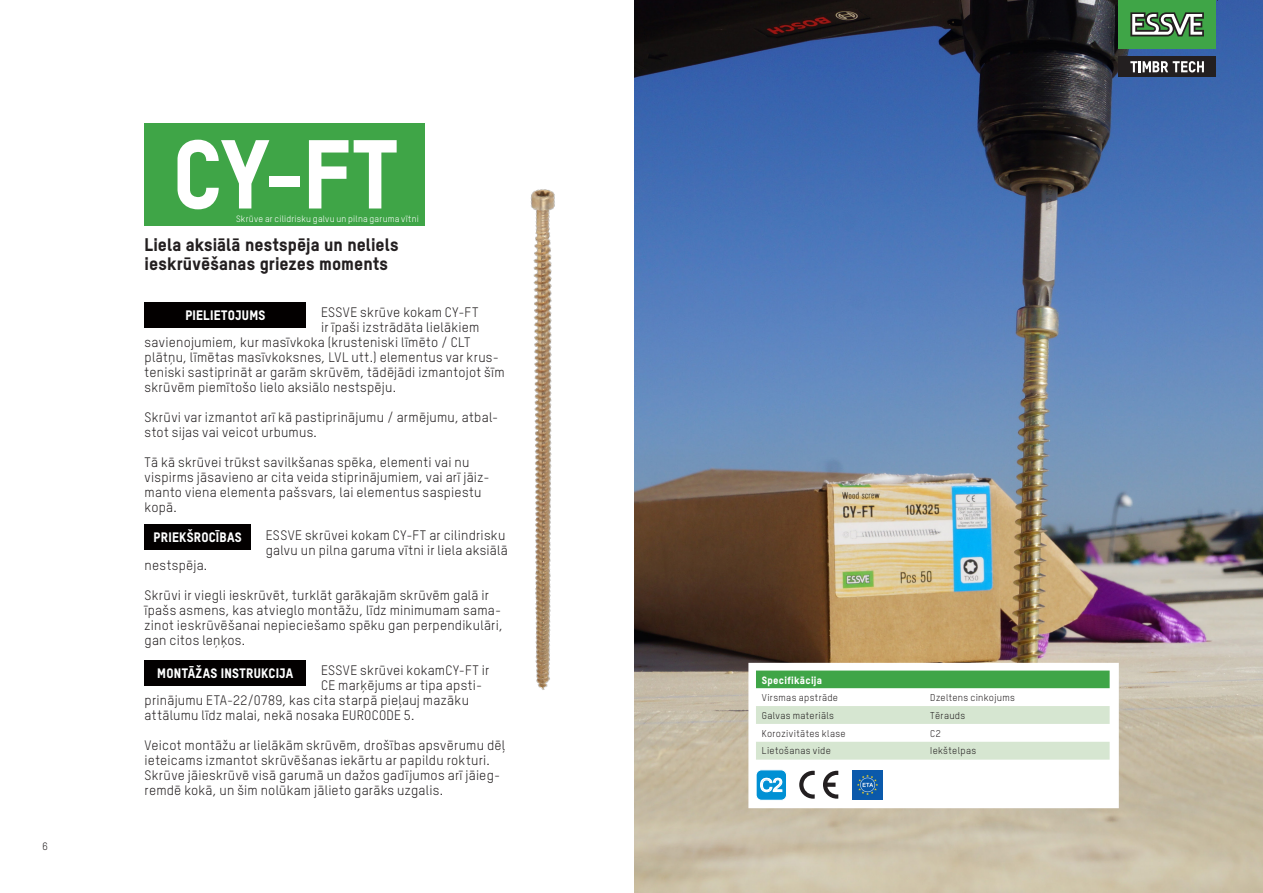
<style>
.page{position:relative;width:1263px;height:893px;background:#fff}
.page>*{position:absolute;margin:0;border:0;box-sizing:border-box;transform-origin:0 0}
.RUBR{font:800 96px "TSTAR";color:#fff}
.Ingress{font:800 18px/19.5px "TSTAR";letter-spacing:.005em;color:#231f20}
.t1{font:18px "Microsoft Sans Serif";color:#fff}
.Bröd_första_raden{font:13.5px/15px "TSTAR";letter-spacing:.02em;color:#231f20}
.Bröd_första_raden-2{font:800 13.5px "TSTAR";letter-spacing:.02em;color:#fff}
.Tabellrubrik{font:800 10.5px "TSTAR";letter-spacing:.025em;color:#fff}
.t2{font:10.5px "TSTAR";color:#231f20}
.Tabellrad{font:9.75px "TSTAR";letter-spacing:.035em;color:#231f20}
.Tabellrubrik-2{font:9px "TSTAR";letter-spacing:.025em;color:#fff}
</style>
<div class="page">
<img style="left:634px;top:0;width:629px;height:893px">
<div style="left:145px;top:302px;width:161px;height:25px;background:#030000"></div>
<div style="left:145px;top:524px;width:106px;height:26px;background:#030000"></div>
<div style="left:145px;top:660px;width:161px;height:26px;background:#030000"></div>
<div style="left:145px;top:123px;width:280px;height:102px;background:#3fa547"></div>
<div style="left:752px;top:667px;width:363px;height:137px;background:#fff"></div>
<div style="left:757px;top:672px;width:353px;height:16px;background:#3fa547"></div>
<svg style="left:757px;top:706px;width:353px;height:54px"></svg>
<div style="left:748px;top:663px;width:371px;height:145px;border:8px solid #fff"></div>
<svg style="left:823px;top:771px;width:15px;height:28px"></svg>
<svg style="left:799px;top:771px;width:16px;height:28px"></svg>
<div style="left:756px;top:770px;width:30px;height:30px;background:#0090d4;border-radius:5px"></div>
<div style="left:755px;top:769px;width:32px;height:32px;border:1px solid #fff;border-radius:5px"></div>
<svg style="left:760px;top:777px;width:23px;height:16px"></svg>
<img style="left:382px;top:156px;width:314px;height:565px">
<img style="left:852px;top:770px;width:30px;height:30px">
<div style="left:1118px;top:0;width:98px;height:49px;background:#3fa547"></div>
<svg style="left:1130px;top:12px;width:74px;height:24px"></svg>
<div style="left:1118px;top:57px;width:98px;height:20px;background:#231f20"></div>
<svg style="left:1130px;top:61px;width:74px;height:11px"></svg>
<p class="t2" style="left:43px;top:840px;width:7px">6</p>
<p class="RUBR" style="left:172px;top:115px;width:226px">CY-FT</p>
<p class="Ingress" style="left:145px;top:234px;width:255px">Liela aksiālā nestspēja un neliels ieskrūvēšanas griezes moments</p>
<p class="Tabellrubrik-2" style="left:236px;top:213px;width:184px">Skrūve ar cilidrisku galvu un pilna garuma vītni</p>
<p class="Bröd_första_raden" style="left:321px;top:304px;width:159px">ESSVE skrūve kokam CY-FT</p>
<p class="Bröd_första_raden" style="left:321px;top:319px;width:160px">ir īpaši izstrādāta lielākiem</p>
<p class="Bröd_första_raden" style="left:145px;top:334px;width:327px">savienojumiem, kur masīvkoka (krusteniski līmēto / CLT</p>
<p class="Bröd_första_raden" style="left:145px;top:349px;width:356px">plātņu, līmētas masīvkoksnes, LVL utt.) elementus var krus-</p>
<p class="Bröd_första_raden" style="left:145px;top:364px;width:362px">teniski sastiprināt ar garām skrūvēm, tādējādi izmantojot šīm</p>
<p class="Bröd_första_raden" style="left:145px;top:379px;width:253px">skrūvēm piemītošo lielo aksiālo nestspēju.</p>
<p class="Bröd_första_raden" style="left:145px;top:409px;width:355px">Skrūvi var izmantot arī kā pastiprinājumu / armējumu, atbal&shy;stot sijas vai veicot urbumus.</p>
<p class="Bröd_första_raden" style="left:145px;top:454px;width:346px">Tā kā skrūvei trūkst savilkšanas spēka, elementi vai nu vispirms jāsavieno ar cita veida stiprinājumiem, vai arī jāiz&shy;manto viena elementa pašsvars, lai elementus saspiestu kopā.</p>
<p class="Bröd_första_raden" style="left:266px;top:528px;width:244px">ESSVE skrūvei kokam CY-FT ar cilindrisku galvu un pilna garuma vītni ir liela aksiālā</p>
<p class="Bröd_första_raden" style="left:145px;top:558px;width:64px">nestspēja.</p>
<p class="Bröd_första_raden" style="left:145px;top:588px;width:360px">Skrūvi ir viegli ieskrūvēt, turklāt garākajām skrūvēm galā ir īpašs asmens, kas atvieglo montāžu, līdz minimumam sama&shy;zinot ieskrūvēšanai nepieciešamo spēku gan perpendikulāri, gan citos leņķos.</p>
<p class="Bröd_första_raden" style="left:321px;top:663px;width:170px">ESSVE skrūvei kokamCY-FT ir</p>
<p class="Bröd_första_raden" style="left:321px;top:678px;width:163px">CE marķējums ar tipa apsti-</p>
<p class="Bröd_första_raden" style="left:145px;top:693px;width:326px">prinājumu ETA-22/0789, kas cita starpā pieļauj mazāku</p>
<p class="Bröd_första_raden" style="left:145px;top:708px;width:271px">attālumu līdz malai, nekā nosaka EUROCODE 5.</p>
<p class="Bröd_första_raden" style="left:145px;top:738px;width:362px">Veicot montāžu ar lielākām skrūvēm, drošības apsvērumu dēļ ieteicams izmantot skrūvēšanas iekārtu ar papildu rokturi.<br>Skrūve jāieskrūvē visā garumā un dažos gadījumos arī jāieg&shy;remdē kokā, un šim nolūkam jālieto garāks uzgalis.</p>
<p class="Bröd_första_raden-2" style="left:185px;top:307px;width:82px">PIELIETOJUMS</p>
<p class="Bröd_första_raden-2" style="left:154px;top:529px;width:90px">PRIEKŠROCĪBAS</p>
<p class="Bröd_första_raden-2" style="left:157px;top:665px;width:138px">MONTĀŽAS INSTRUKCIJA</p>
<p class="Tabellrubrik" style="left:762px;top:673px;width:62px">Specifikācija</p>
<p class="Tabellrad" style="left:762px;top:692px;width:78px">Virsmas apstrāde</p>
<p class="Tabellrad" style="left:930px;top:692px;width:86px">Dzeltens cinkojums</p>
<p class="Tabellrad" style="left:762px;top:709px;width:74px">Galvas materiāls</p>
<p class="Tabellrad" style="left:930px;top:709px;width:37px">Tērauds</p>
<p class="Tabellrad" style="left:762px;top:727px;width:85px">Korozivitātes klase</p>
<p class="Tabellrad" style="left:930px;top:727px;width:12px">C2</p>
<p class="Tabellrad" style="left:762px;top:745px;width:71px">Lietošanas vide</p>
<p class="Tabellrad" style="left:930px;top:745px;width:48px">Iekštelpas</p>
<p class="t1" style="left:760px;top:773px;width:24px">C2</p>
</div>
